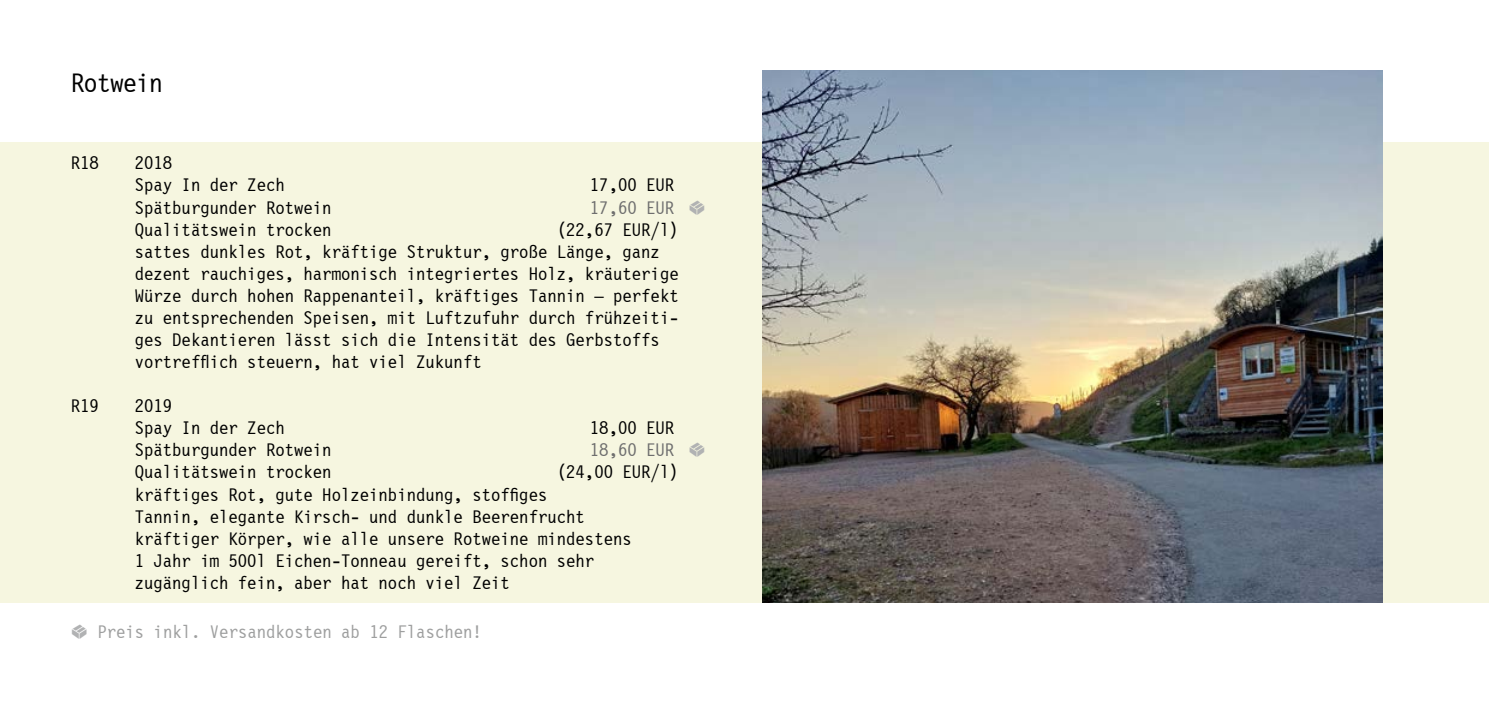
<style>
.page{position:relative;width:1489px;height:709px;background:#fff}
.page>*{position:absolute;margin:0;border:0;box-sizing:border-box;transform-origin:0 0}
.t1{font:27.5px "Letter Gothic 12 Pitch BT";letter-spacing:-.025em;color:#000}
.t2{font:18.75px/22px "Letter Gothic 12 Pitch BT";color:#000}
.t3{font:18.75px "Letter Gothic 12 Pitch BT";color:#9e9f9f}
.t4{font:18.75px "Letter Gothic 12 Pitch BT";color:#6e6e6e}
.s1{font-family:"Letter Gothic SWC GOV3 Regular";color:#b1b2b3}
</style>
<div class="page">
<div style="left:0;top:142px;width:1488px;height:460px;background:#f6f6e0"></div>
<hr style="left:1488px;top:142px;width:1px;height:460px;background:#f6f6e0">
<img style="left:762px;top:71px;width:620px;height:531px">
<h1 class="t1" style="left:71px;top:67px;width:94px">Rotwein</h1>
<p class="t2" style="left:71px;top:153px;width:30px">R18</p>
<p class="t2" style="left:135px;top:153px;width:151px">2018<br>Spay In der Zech</p>
<p class="t2" style="left:590px;top:175px;width:86px">17,00 EUR</p>
<p class="t2" style="left:135px;top:197px;width:198px">Spätburgunder Rotwein</p>
<p class="t4" style="left:590px;top:197px;width:117px">17,60 EUR <span class="s1">　</span></p>
<p class="t2" style="left:135px;top:219px;width:198px">Qualitätswein trocken</p>
<p class="t2" style="left:135px;top:219px;width:545px;text-indent:422px">(22,67 EUR/l) sattes dunkles Rot, kräftige Struktur, große Länge, ganz dezent rauchiges, harmonisch integriertes Holz, kräuterige Würze durch hohen Rappenanteil, kräftiges Tannin – perfekt zu entsprechenden Speisen, mit Luftzufuhr durch frühzeiti&shy;ges Dekantieren lässt sich die Intensität des Gerbstoffs vortrefflich steuern, hat viel Zukunft</p>
<p class="t2" style="left:71px;top:395px;width:30px">R19</p>
<p class="t2" style="left:135px;top:395px;width:151px">2019<br>Spay In der Zech</p>
<p class="t2" style="left:590px;top:417px;width:86px">18,00 EUR</p>
<p class="t2" style="left:135px;top:439px;width:198px">Spätburgunder Rotwein</p>
<p class="t4" style="left:590px;top:439px;width:117px">18,60 EUR <span class="s1">　</span></p>
<p class="t2" style="left:135px;top:462px;width:198px">Qualitätswein trocken</p>
<p class="t2" style="left:557px;top:462px;width:123px">(24,00 EUR/l)</p>
<p class="t2" style="left:135px;top:484px;width:498px">kräftiges Rot, gute Holzeinbindung, stoffiges<br>Tannin, elegante Kirsch- und dunkle Beerenfrucht kräftiger Körper, wie alle unsere Rotweine mindestens 1 Jahr im 500l Eichen-Tonneau gereift, schon sehr zugänglich fein, aber hat noch viel Zeit</p>
<p class="t3" style="left:71px;top:621px;width:412px"><span class="s1">　</span> Preis inkl. Versandkosten ab 12 Flaschen!</p>
</div>
